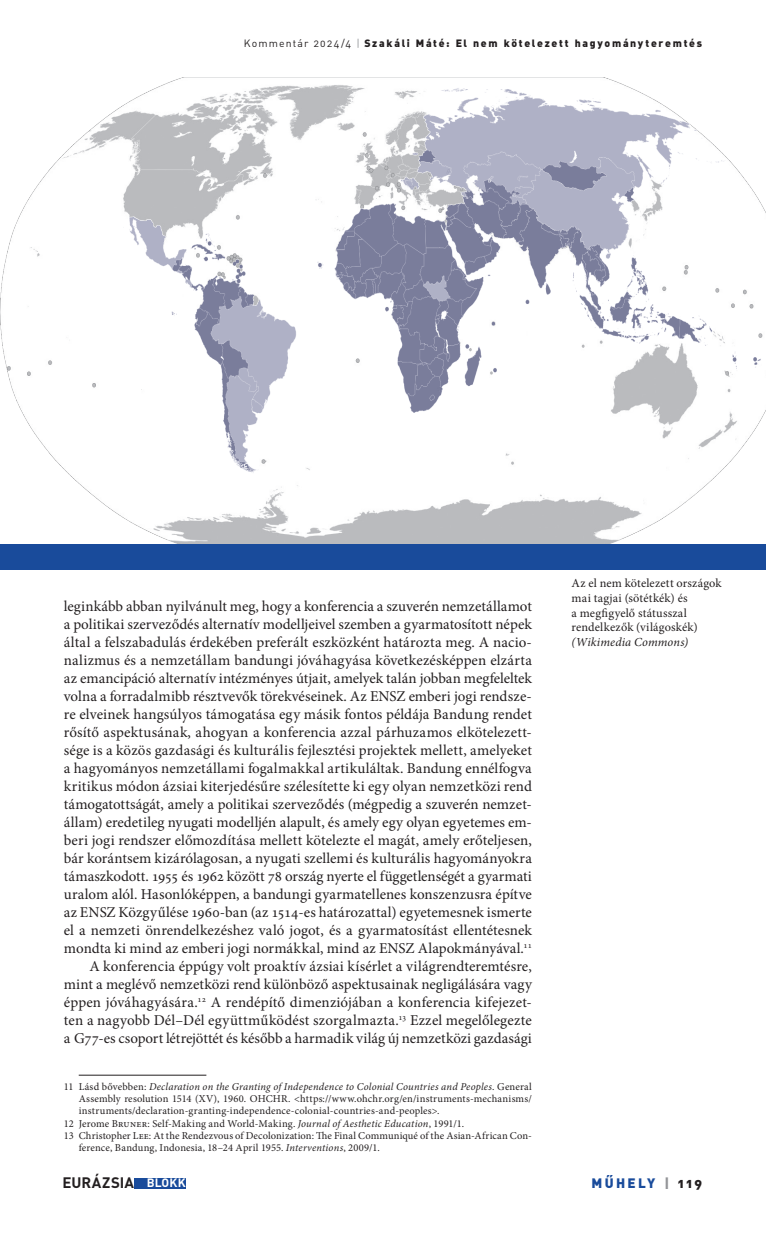
<style>
.page{position:relative;width:766px;height:1234px;background:#fff}
.page>*{position:absolute;margin:0;border:0;box-sizing:border-box;transform-origin:0 0}
._9_-_kenyér_2_---_10_pt{font:15px/18px "Minion Pro";letter-spacing:.005em;color:#231f20}
.t1{font:700 15px "DIN Alt PFL";letter-spacing:.06em;color:#231f20}
.t2{font:13.5px "DIN Alt Blk PFL";letter-spacing:.2em;color:#194b9b}
._1000_-_képaláírás{font:12.3px/14.7px "Minion Pro";letter-spacing:.02em;color:#231f20}
._1000_-_képaláírás-2{font:italic 12.3px "Minion Pro";letter-spacing:.01em;color:#231f20}
._20_-_lábjegyzet{font:10.5px/12.3px "Minion Pro";letter-spacing:.02em;color:#231f20;text-align:justify}
.t3{font:10.5px "DIN Alt Blk PFL";letter-spacing:.17em;color:#231f20}
.s1{font-family:"DIN Alt PFL"}
.s2{font-family:"DIN Alt PFL";color:#939598}
.s3{font-style:italic}
.s4{font-size:12px;color:#fff}
.s5{color:#939598}
.s6{color:#231f20}
</style>
<div class="page">
<div style="left:134px;top:1177px;width:52px;height:11px;background:#194b9b"></div>
<hr style="left:79px;top:1074px;width:127px;height:1px;background:#231f20">
<img style="left:0;top:77px;width:765px;height:467px">
<div style="left:0;top:544px;width:765px;height:25px;background:#194b9b"></div>
<p class="t3" style="left:244px;top:36px;width:459px"><span class="s1">Kommentár 2024/4</span> <span class="s2">|</span> Szakáli Máté: El nem kötelezett hagyományteremtés</p>
<p class="_9_-_kenyér_2_---_10_pt" style="left:64px;top:597px;width:469px">leginkább abban nyilvánult meg, hogy a konferencia a szuverén nemzetállamot a politikai szerveződés alternatív modelljeivel szemben a gyarmatosított népek által a felszabadulás érdekében preferált eszközként határozta meg. A nacio&shy;nalizmus és a nemzetállam bandungi jóváhagyása következésképpen elzárta az emancipáció alternatív intézményes útjait, amelyek talán jobban megfeleltek volna a forradalmibb résztvevők törekvéseinek. Az ENSZ emberi jogi rendsze&shy;re elveinek hangsúlyos támogatása egy másik fontos példája Bandung rendet rősítő aspektusának, ahogyan a konferencia azzal párhuzamos elkötelezett&shy;sége is a közös gazdasági és kulturális fejlesztési projektek mellett, amelyeket a hagyományos nemzetállami fogalmakkal artikuláltak. Bandung ennélfogva kritikus módon ázsiai kiterjedésűre szélesítette ki egy olyan nemzetközi rend támogatottságát, amely a politikai szerveződés (mégpedig a szuverén nemzet&shy;állam) eredetileg nyugati modelljén alapult, és amely egy olyan egyetemes em&shy;beri jogi rendszer előmozdítása mellett kötelezte el magát, amely erőteljesen, bár korántsem kizárólagosan, a nyugati szellemi és kulturális hagyományokra támaszkodott. 1955 és 1962 között 78 ország nyerte el függetlenségét a gyarmati uralom alól. Hasonlóképpen, a bandungi gyarmatellenes konszenzusra építve az ENSZ Közgyűlése 1960-ban (az 1514-es határozattal) egyetemesnek ismerte el a nemzeti önrendelkezéshez való jogot, és a gyarmatosítást ellentétesnek mondta ki mind az emberi jogi normákkal, mind az ENSZ Alapokmányával.<sup>11</sup></p>
<p class="_9_-_kenyér_2_---_10_pt" style="left:64px;top:957px;width:470px;text-align:justify;text-indent:26px">A konferencia éppúgy volt proaktív ázsiai kísérlet a világrendteremtésre, mint a meglévő nemzetközi rend különböző aspektusainak negligálására vagy éppen jóváhagyására.<sup>12</sup> A rendépítő dimenziójában a konferencia kifejezet&shy;ten a nagyobb Dél–Dél együttműködést szorgalmazta.<sup>13</sup> Ezzel megelőlegezte a G77-es csoport létrejöttét és később a harmadik világ új nemzetközi gazdasági</p>
<p class="_20_-_lábjegyzet" style="left:79px;top:1079px;width:454px;text-indent:-15px">11 Lásd bővebben: <span class="s3">Declaration on the Granting of Independence to Colonial Countries and Peoples</span>. General Assembly resolution 1514 (XV), 1960. OHCHR. &lt;https://www.ohchr.org/en/instruments-mechanisms/ instruments/declaration-granting-independence-colonial-countries-and-peoples&gt;.</p>
<p class="_20_-_lábjegyzet" style="left:64px;top:1116px;width:401px">12 Jerome Bruner: Self-Making and World-Making. <span class="s3">Journal of Aesthetic Education</span>, 1991/1.</p>
<p class="_20_-_lábjegyzet" style="left:79px;top:1129px;width:453px;text-indent:-15px">13 Christopher Lee: At the Rendezvous of Decolonization: The Final Communiqué of the Asian-African Con&shy;ference, Bandung, Indonesia, 18–24 April 1955. <span class="s3">Interventions</span>, 2009/1.</p>
<p class="_1000_-_képaláírás" style="left:571px;top:576px;width:152px">Az el nem kötelezett országok mai tagjai (sötétkék) és<br>a megfigyelő státusszal rendelkezők (világoskék)</p>
<p class="_1000_-_képaláírás-2" style="left:571px;top:633px;width:118px">(Wikimedia Commons)</p>
<p class="t1" style="left:63px;top:1172px;width:125px">EURÁZSIA <span class="s4">BLOKK</span></p>
<p class="t2" style="left:591px;top:1173px;width:112px">MŰHELY <span class="s5">|</span> <span class="s6">119</span></p>
</div>
